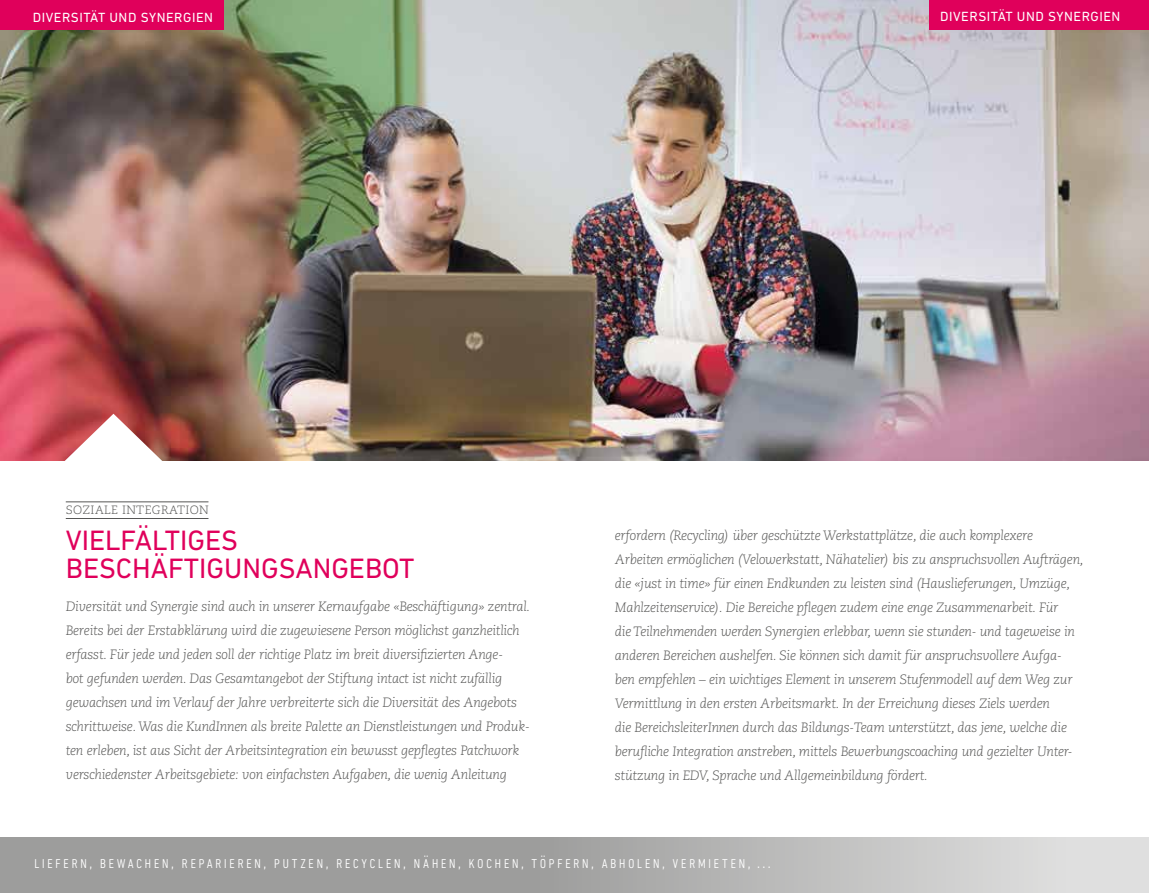
<style>
.page{position:relative;width:1149px;height:893px;background:#fff}
.page>*{position:absolute;margin:0;border:0;box-sizing:border-box;transform-origin:0 0}
.t1{font:28.5px/28.5px "DIN Next LT Pro";color:#e0005b}
.t2{font:300 condensed 17.25px "DIN Next LT Pro";letter-spacing:.14em;color:#fff}
.t3{font:italic 300 13.5px/24px "Caecilia CE";letter-spacing:-.02em;color:#575756}
.t4{font:13.5px "DIN Next LT Pro";letter-spacing:.04em;color:#fff}
.t5{font:300 12px "Caecilia CE";letter-spacing:.03em;color:#575756}
</style>
<div class="page">
<img style="left:0;top:0;width:1148px;height:460px">
<svg style="left:63px;top:414px;width:100px;height:47px"></svg>
<svg style="left:0;top:838px;width:1148px;height:55px;fill:#a1a1a1"></svg>
<hr style="left:66px;top:518px;width:142px;height:1px;background:#575756">
<hr style="left:66px;top:502px;width:142px;height:1px;background:#575756">
<div style="left:929px;top:0;width:219px;height:30px;background:#e0005b"></div>
<div style="left:0;top:0;width:223px;height:30px;background:#e0005b"></div>
<p class="t4" style="left:33px;top:9px;width:182px">DIVERSITÄT UND SYNERGIEN</p>
<p class="t4" style="left:939px;top:8px;width:182px">DIVERSITÄT UND SYNERGIEN</p>
<p class="t5" style="left:66px;top:502px;width:144px">SOZIALE INTEGRATION</p>
<h1 class="t1" style="left:66px;top:525px;width:350px">VIELFÄLTIGES<br>BESCHÄFTIGUNGSANGEBOT</h1>
<p class="t3" style="left:66px;top:594px;width:466px">Diversität und Synergie sind auch in unserer Kernaufgabe «Beschäftigung» zentral.<br>Bereits bei der Erstabklärung wird die zugewiesene Person möglichst ganzheitlich erfasst. Für jede und jeden soll der richtige Platz im breit diversifizierten Ange-<br>bot gefunden werden. Das Gesamtangebot der Stiftung intact ist nicht zufällig gewachsen und im Verlauf der Jahre verbreiterte sich die Diversität des Angebots schrittweise. Was die KundInnen als breite Palette an Dienstleistungen und Produk&shy;ten erleben, ist aus Sicht der Arbeitsintegration ein bewusst gepflegtes Patchwork verschiedenster Arbeitsgebiete: von einfachsten Aufgaben, die wenig Anleitung</p>
<p class="t3" style="left:614px;top:523px;width:470px">erfordern (Recycling) über geschützte Werkstattplätze, die auch komplexere Arbeiten ermöglichen (Velowerkstatt, Nähatelier) bis zu anspruchsvollen Aufträgen, die «just in time» für einen Endkunden zu leisten sind (Hauslieferungen, Umzüge, Mahlzeitenservice). Die Bereiche pflegen zudem eine enge Zusammenarbeit. Für<br>die Teilnehmenden werden Synergien erlebbar, wenn sie stunden- und tageweise in anderen Bereichen aushelfen. Sie können sich damit für anspruchsvollere Aufga&shy;ben empfehlen – ein wichtiges Element in unserem Stufenmodell auf dem Weg zur Vermittlung in den ersten Arbeitsmarkt. In der Erreichung dieses Ziels werden<br>die BereichsleiterInnen durch das Bildungs-Team unterstützt, das jene, welche die berufliche Integration anstreben, mittels Bewerbungscoaching und gezielter Unter&shy;stützung in EDV, Sprache und Allgemeinbildung fördert.</p>
<p class="t2" style="left:34px;top:852px;width:738px">liefern, bewachen, reparieren, putzen, recyclen, nähen, kochen, töpfern, abholen, vermieten, ...</p>
</div>
